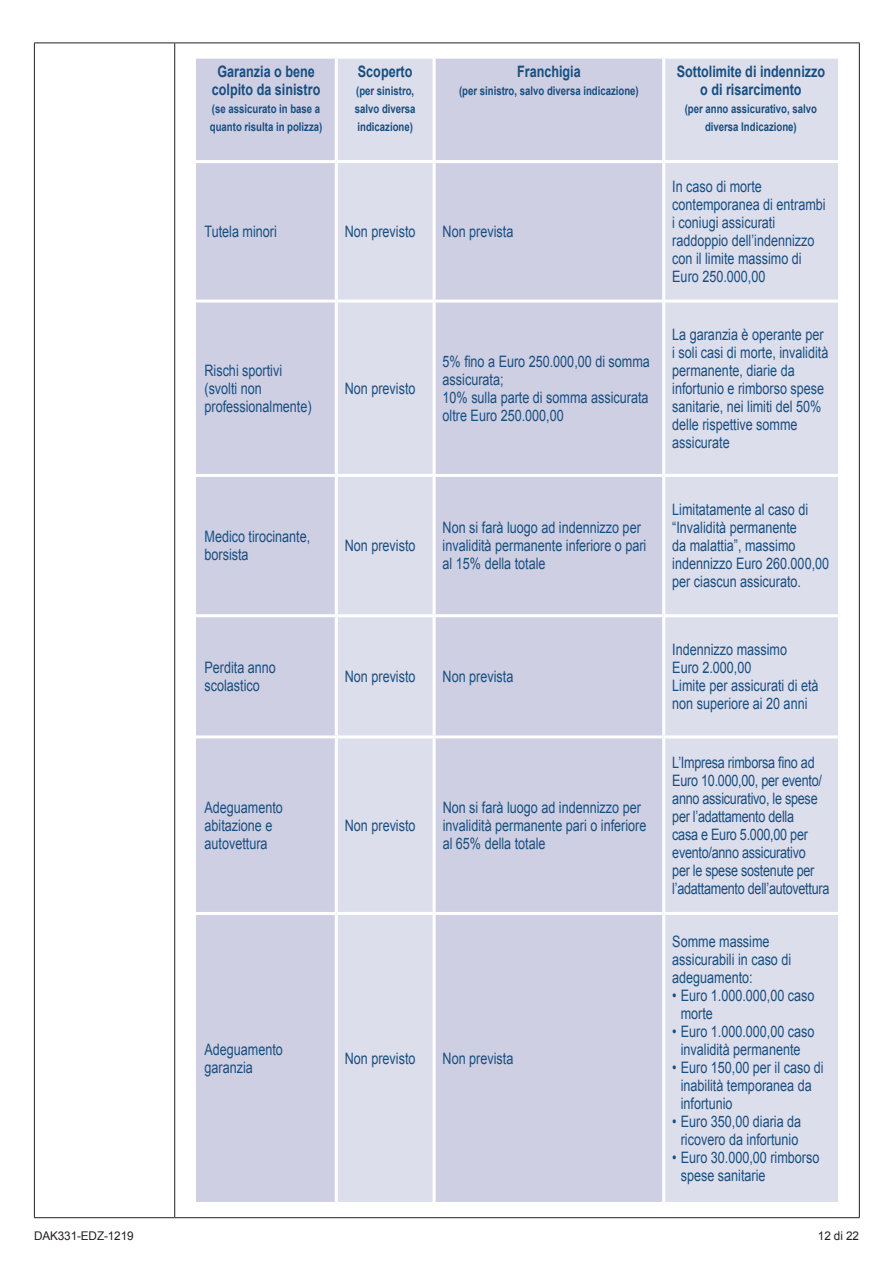
<style>
.page{position:relative;width:893px;height:1263px;background:#fff}
.page>*{position:absolute;margin:0;border:0;box-sizing:border-box;transform-origin:0 0}
.t1{font:15.75px/18px "Arial";color:#184e7f;scale:.8 1}
.t2{font:15.75px/18px "Arial";letter-spacing:-.02em;color:#184e7f;scale:.8 1}
.t3{font:700 15.75px/18px "Arial";color:#184e7f;text-align:center;scale:.8 1}
.t4{font:700 12px/18px "Arial";color:#184e7f;scale:.8 1}
.t5{font:12px "Arial";letter-spacing:-.01em;color:#231f20}
</style>
<div class="page">
<hr style="left:34px;top:43px;width:1px;height:1174px;background:#231f20">
<hr style="left:174px;top:43px;width:1px;height:1174px;background:#231f20">
<hr style="left:859px;top:43px;width:1px;height:1174px;background:#231f20">
<hr style="left:34px;top:43px;width:141px;height:1px;background:#231f20">
<hr style="left:175px;top:43px;width:685px;height:1px;background:#231f20">
<hr style="left:34px;top:1217px;width:141px;height:1px;background:#231f20">
<hr style="left:175px;top:1217px;width:685px;height:1px;background:#231f20">
<div style="left:196px;top:59px;width:139px;height:1143px;background:#cecfe3"></div>
<div style="left:338px;top:59px;width:95px;height:1143px;background:#dddeec"></div>
<div style="left:436px;top:59px;width:226px;height:1143px;background:#cecfe3"></div>
<div style="left:665px;top:59px;width:173px;height:1143px;background:#dddeec"></div>
<hr style="left:196px;top:735px;width:140px;height:3px;background:#fff">
<hr style="left:336px;top:735px;width:98px;height:3px;background:#fff">
<hr style="left:434px;top:735px;width:230px;height:3px;background:#fff">
<hr style="left:664px;top:735px;width:174px;height:3px;background:#fff">
<hr style="left:196px;top:160px;width:140px;height:3px;background:#fff">
<hr style="left:336px;top:160px;width:98px;height:3px;background:#fff">
<hr style="left:434px;top:160px;width:230px;height:3px;background:#fff">
<hr style="left:664px;top:160px;width:174px;height:3px;background:#fff">
<hr style="left:196px;top:300px;width:140px;height:3px;background:#fff">
<hr style="left:336px;top:300px;width:98px;height:3px;background:#fff">
<hr style="left:434px;top:300px;width:230px;height:3px;background:#fff">
<hr style="left:664px;top:300px;width:174px;height:3px;background:#fff">
<hr style="left:196px;top:474px;width:140px;height:3px;background:#fff">
<hr style="left:336px;top:474px;width:98px;height:3px;background:#fff">
<hr style="left:434px;top:474px;width:230px;height:3px;background:#fff">
<hr style="left:664px;top:474px;width:174px;height:3px;background:#fff">
<hr style="left:196px;top:614px;width:140px;height:3px;background:#fff">
<hr style="left:336px;top:614px;width:98px;height:3px;background:#fff">
<hr style="left:434px;top:614px;width:230px;height:3px;background:#fff">
<hr style="left:664px;top:614px;width:174px;height:3px;background:#fff">
<hr style="left:196px;top:912px;width:140px;height:3px;background:#fff">
<hr style="left:336px;top:912px;width:98px;height:3px;background:#fff">
<hr style="left:434px;top:912px;width:230px;height:3px;background:#fff">
<hr style="left:664px;top:912px;width:174px;height:3px;background:#fff">
<p class="t3" style="left:212px;top:63px;width:137px">Garanzia o bene colpito da sinistro</p>
<p class="t4" style="left:210px;top:100px;width:142px">(se assicurato in base a quanto risulta in polizza)</p>
<p class="t3" style="left:358px;top:63px;width:70px">Scoperto</p>
<p class="t4" style="left:355px;top:82px;width:78px;text-align:justify">(per sinistro, salvo diversa indicazione)</p>
<p class="t3" style="left:517px;top:63px;width:81px">Franchigia</p>
<p class="t4" style="left:459px;top:82px;width:226px">(per sinistro, salvo diversa indicazione)</p>
<p class="t1" style="left:204px;top:223px;width:92px">Tutela minori</p>
<p class="t1" style="left:345px;top:223px;width:90px">Non previsto</p>
<p class="t1" style="left:443px;top:223px;width:90px">Non prevista</p>
<p class="t1" style="left:204px;top:362px;width:135px">Rischi sportivi (svolti non professionalmente)</p>
<p class="t1" style="left:345px;top:380px;width:90px">Non previsto</p>
<p class="t1" style="left:443px;top:353px;width:261px">5% fino a Euro 250.000,00 di somma assicurata;<br>10% sulla parte di somma assicurata oltre Euro 250.000,00</p>
<p class="t1" style="left:204px;top:528px;width:134px">Medico tirocinante, borsista</p>
<p class="t1" style="left:345px;top:537px;width:90px">Non previsto</p>
<p class="t1" style="left:443px;top:519px;width:256px">Non si farà luogo ad indennizzo per invalidità permanente inferiore o pari al 15% della totale</p>
<p class="t1" style="left:205px;top:659px;width:91px">Perdita anno scolastico</p>
<p class="t1" style="left:345px;top:668px;width:90px">Non previsto</p>
<p class="t1" style="left:443px;top:668px;width:90px">Non prevista</p>
<p class="t1" style="left:205px;top:799px;width:100px">Adeguamento abitazione e autovettura</p>
<p class="t1" style="left:345px;top:817px;width:90px">Non previsto</p>
<p class="t1" style="left:443px;top:799px;width:256px">Non si farà luogo ad indennizzo per invalidità permanente pari o inferiore al 65% della totale</p>
<p class="t1" style="left:204px;top:1041px;width:100px">Adeguamento garanzia</p>
<p class="t1" style="left:345px;top:1050px;width:90px">Non previsto</p>
<p class="t1" style="left:443px;top:1050px;width:90px">Non prevista</p>
<p class="t3" style="left:677px;top:63px;width:187px">Sottolimite di indennizzo o di risarcimento</p>
<p class="t4" style="left:685px;top:100px;width:167px;text-align:center">(per anno assicurativo, salvo diversa Indicazione)</p>
<p class="t1" style="left:672px;top:178px;width:193px">In caso di morte contemporanea di entrambi i coniugi assicurati raddoppio dell’indennizzo con il limite massimo di<br>Euro 250.000,00</p>
<p class="t1" style="left:672px;top:326px;width:197px">La garanzia è operante per i soli casi di morte, invalidità permanente, diarie da infortunio e rimborso spese sanitarie, nei limiti del 50% delle rispettive somme assicurate</p>
<p class="t1" style="left:672px;top:501px;width:198px">Limitatamente al caso di “Invalidità permanente<br>da malattia”, massimo indennizzo Euro 260.000,00 per ciascun assicurato.</p>
<p class="t1" style="left:672px;top:641px;width:184px">Indennizzo massimo<br>Euro 2.000,00<br>Limite per assicurati di età non superiore ai 20 anni</p>
<p class="t2" style="left:672px;top:754px;width:198px">L’Impresa rimborsa fino ad<br>Euro 10.000,00, per evento/ anno assicurativo, le spese per l’adattamento della<br>casa e Euro 5.000,00 per evento/anno assicurativo<br>per le spese sostenute per l’adattamento dell’autovettura</p>
<p class="t1" style="left:672px;top:933px;width:150px">Somme massime assicurabili in caso di adeguamento:</p>
<p class="t1" style="left:681px;top:987px;width:169px;text-indent:-9px">• Euro 1.000.000,00 caso morte</p>
<p class="t1" style="left:672px;top:1023px;width:179px;text-align:center">• Euro 1.000.000,00 caso invalidità permanente</p>
<p class="t1" style="left:681px;top:1059px;width:180px;text-indent:-9px">• Euro 150,00 per il caso di inabilità temporanea da infortunio</p>
<p class="t1" style="left:672px;top:1113px;width:163px;text-align:center">• Euro 350,00 diaria da ricovero da infortunio</p>
<p class="t1" style="left:681px;top:1149px;width:175px;text-indent:-9px">• Euro 30.000,00 rimborso spese sanitarie</p>
<p class="t5" style="left:34px;top:1228px;width:101px">DAK331-EDZ-1219</p>
<p class="t5" style="left:818px;top:1228px;width:43px">12 di 22</p>
</div>
